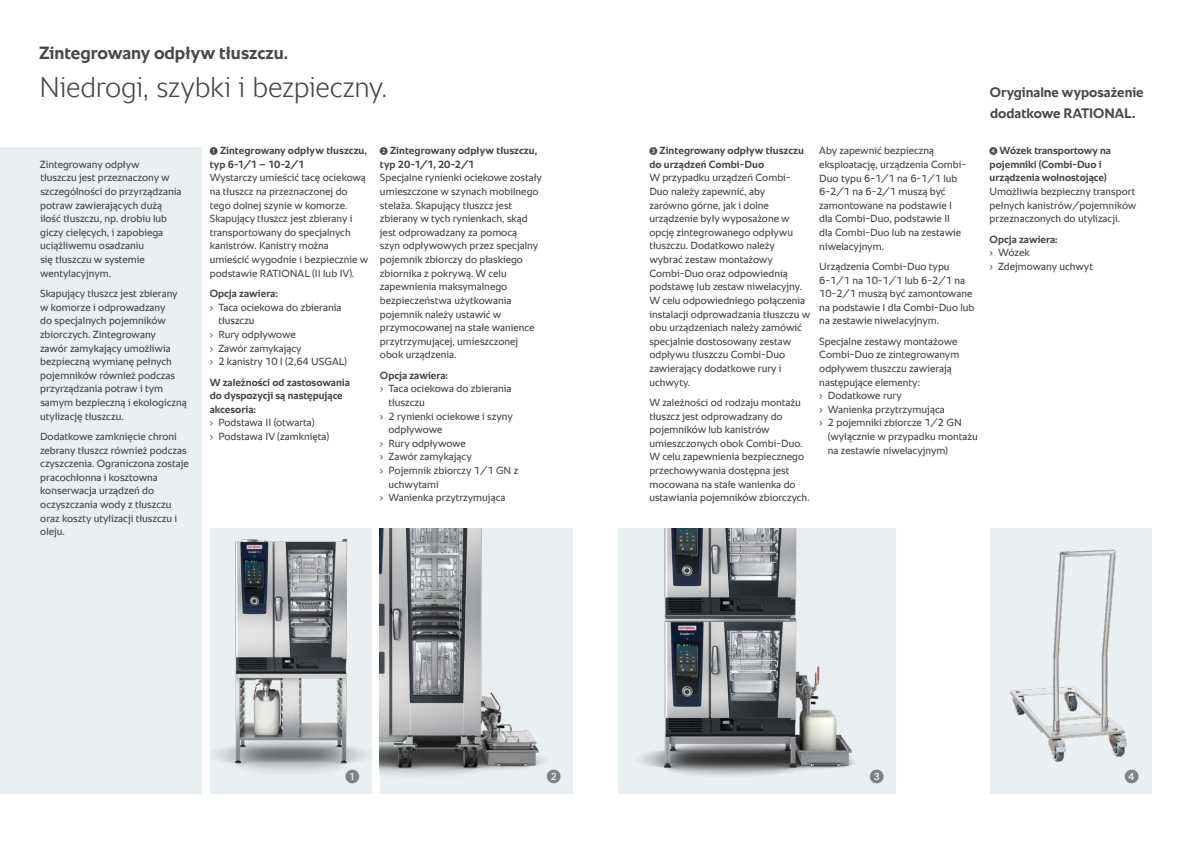
<style>
.page{position:relative;width:1191px;height:842px;background:#fff}
.page>*{position:absolute;margin:0;border:0;box-sizing:border-box;transform-origin:0 0}
.t1{font:300 29px "RATIONAL Sans TT";letter-spacing:-.01em;color:#484847}
.t2{font:700 18px "RATIONAL Sans TT";letter-spacing:-.005em;color:#484847}
.t3{font:700 14px/20.4px "RATIONAL Sans TT";color:#484847}
.t4{font:14px "European Pi One";color:#7c8286}
.t5{font:10.5px/13.6px "RATIONAL Sans TT";color:#484847}
.t6{font:700 10.5px/13.6px "RATIONAL Sans TT";color:#484847}
.s1{font-family:"European Pi One";font-weight:400;font-size:8px}
</style>
<div class="page">
<div style="left:618px;top:528px;width:278px;height:266px;background:#eaeff2"></div>
<div style="left:380px;top:528px;width:193px;height:266px;background:#eaeff2"></div>
<img style="left:990px;top:528px;width:162px;height:266px">
<div style="left:210px;top:528px;width:161px;height:266px;background:#eaeff2"></div>
<img style="left:380px;top:528px;width:165px;height:247px">
<img style="left:214px;top:539px;width:153px;height:234px">
<div style="left:0;top:147px;width:201px;height:647px;background:#eaeff2"></div>
<img style="left:639px;top:528px;width:215px;height:248px">
<h2 class="t2" style="left:39px;top:40px;width:250px">Zintegrowany odpływ tłuszczu.</h2>
<h1 class="t1" style="left:39px;top:66px;width:350px">Niedrogi, szybki i bezpieczny.</h1>
<p class="t5" style="left:40px;top:158px;width:143px">Zintegrowany odpływ<br>tłuszczu jest przeznaczony w szczególności do przyrządzania potraw zawierających dużą ilość tłuszczu, np. drobiu lub giczy cielęcych, i zapobiega uciążliwemu osadzaniu<br>się tłuszczu w systemie wentylacyjnym.</p>
<p class="t5" style="left:40px;top:287px;width:148px">Skapujący tłuszcz jest zbierany w komorze i odprowadzany<br>do specjalnych pojemników zbiorczych. Zintegrowany<br>zawór zamykający umożliwia bezpieczną wymianę pełnych pojemników również podczas przyrządzania potraw i tym samym bezpieczną i ekologiczną utylizację tłuszczu.</p>
<p class="t5" style="left:40px;top:430px;width:150px">Dodatkowe zamknięcie chroni zebrany tłuszcz również podczas czyszczenia. Ograniczona zostaje pracochłonna i kosztowna konserwacja urządzeń do oczyszczania wody z tłuszczu oraz koszty utylizacji tłuszczu i oleju.</p>
<p class="t6" style="left:210px;top:144px;width:159px"><span class="s1">1</span> Zintegrowany odpływ tłuszczu, typ 6-1/1 – 10-2/1</p>
<p class="t5" style="left:210px;top:171px;width:160px">Wystarczy umieścić tacę ociekową na tłuszcz na przeznaczonej do tego dolnej szynie w komorze.<br>Skapujący tłuszcz jest zbierany i transportowany do specjalnych kanistrów. Kanistry można umieścić wygodnie i bezpiecznie w podstawie RATIONAL (II lub IV).</p>
<p class="t6" style="left:210px;top:287px;width:70px">Opcja zawiera:</p>
<p class="t5" style="left:210px;top:300px;width:133px">› Taca ociekowa do zbierania</p>
<p class="t5" style="left:218px;top:314px;width:38px">tłuszczu</p>
<p class="t5" style="left:210px;top:328px;width:88px">› Rury odpływowe</p>
<p class="t5" style="left:210px;top:341px;width:93px">› Zawór zamykający</p>
<p class="t5" style="left:210px;top:355px;width:139px">› 2 kanistry 10 l (2,64 USGAL)</p>
<p class="t6" style="left:210px;top:375px;width:142px">W zależności od zastosowania do dyspozycji są następujące akcesoria:</p>
<p class="t5" style="left:210px;top:416px;width:121px">› Podstawa II (otwarta)<br>› Podstawa IV (zamknięta)</p>
<p class="t6" style="left:380px;top:144px;width:159px"><span class="s1">2</span> Zintegrowany odpływ tłuszczu, typ 20-1/1, 20-2/1</p>
<p class="t5" style="left:380px;top:171px;width:163px">Specjalne rynienki ociekowe zostały umieszczone w szynach mobilnego stelaża. Skapujący tłuszcz jest zbierany w tych rynienkach, skąd jest odprowadzany za pomocą<br>szyn odpływowych przez specjalny pojemnik zbiorczy do płaskiego zbiornika z pokrywą. W celu zapewnienia maksymalnego bezpieczeństwa użytkowania pojemnik należy ustawić w przymocowanej na stałe wanience przytrzymującej, umieszczonej obok urządzenia.</p>
<p class="t6" style="left:380px;top:368px;width:70px">Opcja zawiera:</p>
<p class="t5" style="left:380px;top:382px;width:133px">› Taca ociekowa do zbierania</p>
<p class="t5" style="left:388px;top:396px;width:38px">tłuszczu</p>
<p class="t5" style="left:380px;top:409px;width:134px">› 2 rynienki ociekowe i szyny</p>
<p class="t5" style="left:388px;top:423px;width:56px">odpływowe</p>
<p class="t5" style="left:380px;top:436px;width:88px">› Rury odpływowe</p>
<p class="t5" style="left:380px;top:450px;width:93px">› Zawór zamykający</p>
<p class="t5" style="left:380px;top:464px;width:140px">› Pojemnik zbiorczy 1/1 GN z</p>
<p class="t5" style="left:388px;top:477px;width:52px">uchwytami</p>
<p class="t5" style="left:380px;top:491px;width:127px">› Wanienka przytrzymująca</p>
<p class="t6" style="left:649px;top:144px;width:156px"><span class="s1">3</span> Zintegrowany odpływ tłuszczu do urządzeń Combi-Duo</p>
<p class="t5" style="left:649px;top:171px;width:162px">W przypadku urządzeń Combi-<br>Duo należy zapewnić, aby<br>zarówno górne, jak i dolne urządzenie były wyposażone w opcję zintegrowanego odpływu tłuszczu. Dodatkowo należy wybrać zestaw montażowy<br>Combi-Duo oraz odpowiednią podstawę lub zestaw niwelacyjny.<br>W celu odpowiedniego połączenia instalacji odprowadzania tłuszczu w obu urządzeniach należy zamówić specjalnie dostosowany zestaw odpływu tłuszczu Combi-Duo zawierający dodatkowe rury i uchwyty.</p>
<p class="t5" style="left:649px;top:396px;width:162px">W zależności od rodzaju montażu tłuszcz jest odprowadzany do pojemników lub kanistrów umieszczonych obok Combi-Duo.<br>W celu zapewnienia bezpiecznego przechowywania dostępna jest mocowana na stałe wanienka do ustawiania pojemników zbiorczych.</p>
<p class="t5" style="left:819px;top:144px;width:148px">Aby zapewnić bezpieczną eksploatację, urządzenia Combi-<br>Duo typu 6-1/1 na 6-1/1 lub<br>6-2/1 na 6-2/1 muszą być zamontowane na podstawie I dla Combi-Duo, podstawie II<br>dla Combi-Duo lub na zestawie niwelacyjnym.</p>
<p class="t5" style="left:819px;top:260px;width:157px">Urządzenia Combi-Duo typu<br>6-1/1 na 10-1/1 lub 6-2/1 na<br>10-2/1 muszą być zamontowane na podstawie I dla Combi-Duo lub na zestawie niwelacyjnym.</p>
<p class="t5" style="left:819px;top:334px;width:140px">Specjalne zestawy montażowe</p>
<p class="t5" style="left:819px;top:348px;width:142px">Combi-Duo ze zintegrowanym</p>
<p class="t5" style="left:819px;top:362px;width:134px">odpływem tłuszczu zawierają</p>
<p class="t5" style="left:819px;top:375px;width:102px">następujące elementy:</p>
<p class="t5" style="left:819px;top:389px;width:84px">› Dodatkowe rury</p>
<p class="t5" style="left:819px;top:403px;width:127px">› Wanienka przytrzymująca</p>
<p class="t5" style="left:819px;top:416px;width:144px">› 2 pojemniki zbiorcze 1/2 GN</p>
<p class="t5" style="left:828px;top:430px;width:152px">(wyłącznie w przypadku montażu</p>
<p class="t5" style="left:828px;top:443px;width:122px">na zestawie niwelacyjnym)</p>
<h3 class="t3" style="left:989px;top:82px;width:155px">Oryginalne wyposażenie dodatkowe RATIONAL.</h3>
<p class="t6" style="left:989px;top:144px;width:123px"><span class="s1">4</span> Wózek transportowy na pojemniki (Combi-Duo i urządzenia wolnostojące)</p>
<p class="t5" style="left:989px;top:185px;width:148px;text-align:justify">Umożliwia bezpieczny transport pełnych kanistrów/pojemników przeznaczonych do utylizacji.</p>
<p class="t6" style="left:989px;top:232px;width:70px">Opcja zawiera:</p>
<p class="t5" style="left:989px;top:246px;width:105px">› Wózek<br>› Zdejmowany uchwyt</p>
<h3 class="t4" style="left:345px;top:769px;width:15px">1</h3>
<h3 class="t4" style="left:546px;top:769px;width:15px">2</h3>
<h3 class="t4" style="left:870px;top:769px;width:15px">3</h3>
<h3 class="t4" style="left:1125px;top:769px;width:15px">4</h3>
</div>
